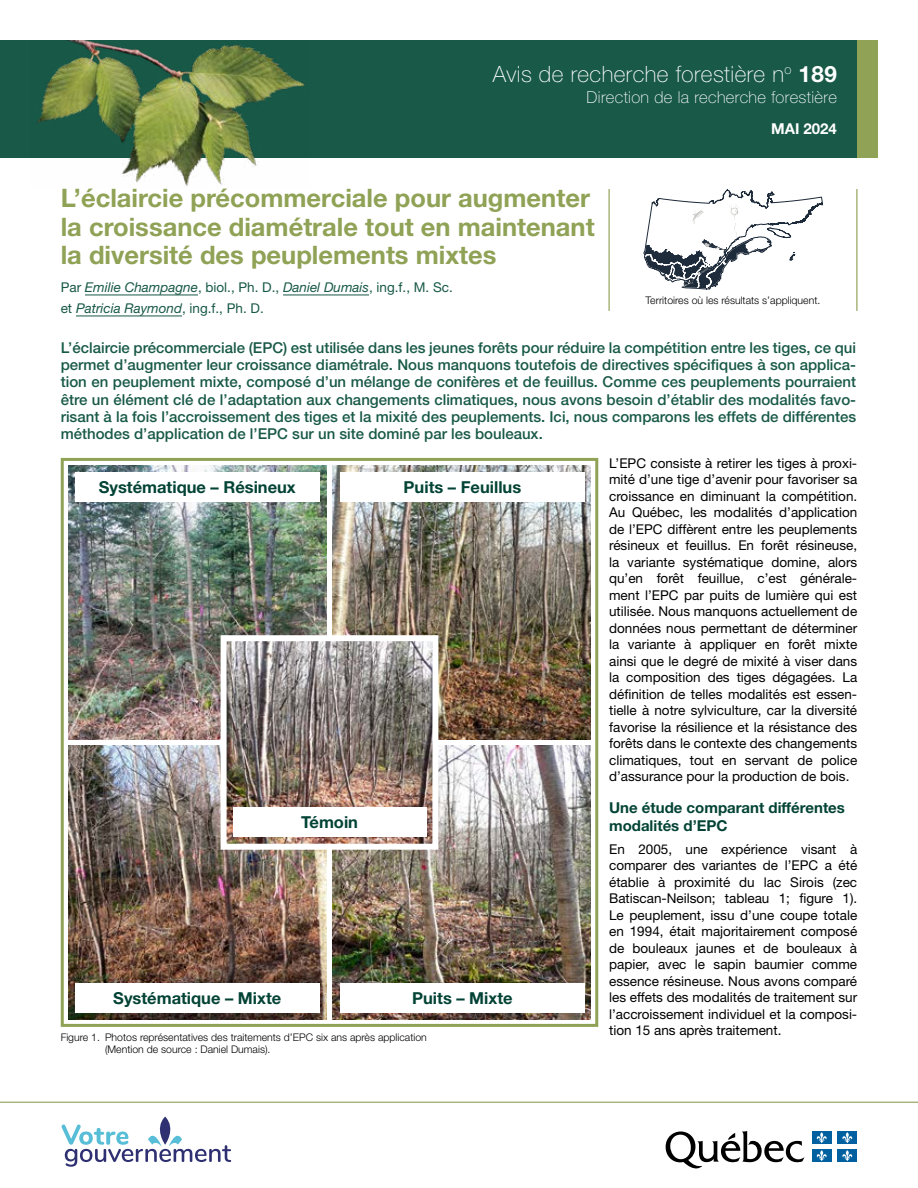
<style>
.page{position:relative;width:918px;height:1188px;background:#fff}
.page>*{position:absolute;margin:0;border:0;box-sizing:border-box;transform-origin:0 0}
.t1{font:700 25.5px/28.5px "Helvetica Neue LT Std";color:#8fa255}
.t2{font:100 22.5px "Helvetica Neue LT Std";letter-spacing:.02em;color:#fff}
.t3{font:700 16.5px "Helvetica Neue LT Std";color:#034335}
.t4{font:100 16.5px "Helvetica Neue LT Std";letter-spacing:.02em;color:#fff}
.t5{font:500 15px/17.2px "Helvetica Neue LT Std";color:#185947;text-align:justify}
.t6{font:700 15px/18px "Helvetica Neue LT Std";color:#034335}
.t7{font:700 15px "Helvetica Neue LT Std";color:#fff}
.t8{font:13.5px/16.5px "Helvetica Neue LT Std";color:#000;text-align:justify}
.t9{font:13.5px/21px "Helvetica Neue LT Std";color:#185947}
.t10{font:300 10.5px/12.6px "Helvetica Neue LT Std";color:#000}
.s1{font-weight:700}
.s2{font-style:italic}
</style>
<div class="page">
<div style="left:0;top:40px;width:871px;height:118px;background:#185947"></div>
<img style="left:37px;top:40px;width:268px;height:146px">
<div style="left:857px;top:40px;width:21px;height:118px;background:#8fa255"></div>
<svg style="left:666px;top:1131px;width:138px;height:37px"></svg>
<div style="left:812px;top:1132px;width:20px;height:12px;background:#0060a0"></div>
<svg style="left:816px;top:1132px;width:11px;height:11px"></svg>
<div style="left:837px;top:1132px;width:20px;height:12px;background:#0060a0"></div>
<svg style="left:842px;top:1132px;width:11px;height:11px"></svg>
<div style="left:812px;top:1149px;width:20px;height:13px;background:#0060a0"></div>
<svg style="left:816px;top:1150px;width:11px;height:11px"></svg>
<div style="left:837px;top:1149px;width:20px;height:13px;background:#0060a0"></div>
<svg style="left:842px;top:1150px;width:11px;height:11px"></svg>
<hr style="left:608px;top:189px;width:2px;height:122px;background:#8fa255">
<hr style="left:856px;top:189px;width:2px;height:122px;background:#8fa255">
<hr style="left:0;top:1102px;width:918px;height:1px;background:#8fa255">
<svg style="left:643px;top:189px;width:180px;height:100px"></svg>
<svg style="left:62px;top:1117px;width:169px;height:50px"></svg>
<hr style="left:85px;top:295px;width:113px;height:1px;background:#185947">
<hr style="left:283px;top:295px;width:86px;height:1px;background:#185947">
<hr style="left:76px;top:316px;width:106px;height:1px;background:#185947">
<img style="left:60px;top:457px;width:539px;height:570px">
<h2 class="t2" style="left:493px;top:61px;width:346px">Avis de recherche forestière n<sup>o</sup> <span class="s1">189</span></h2>
<p class="t4" style="left:587px;top:88px;width:252px">Direction de la recherche forestière</p>
<p class="t7" style="left:771px;top:120px;width:67px">MAI 2024</p>
<h1 class="t1" style="left:61px;top:183px;width:535px">L’éclaircie précommerciale pour augmenter la croissance diamétrale tout en maintenant la diversité des peuplements mixtes</h1>
<p class="t9" style="left:61px;top:276px;width:394px">Par <span class="s2">Emilie Champagne</span>, biol., Ph. D., <span class="s2">Daniel Dumais</span>, ing.f., M. Sc. et <span class="s2">Patricia Raymond</span>, ing.f., Ph. D.</p>
<p class="t5" style="left:61px;top:339px;width:797px">L’éclaircie précommerciale (EPC) est utilisée dans les jeunes forêts pour réduire la compétition entre les tiges, ce qui permet d’augmenter leur croissance diamétrale. Nous manquons toutefois de directives spécifiques à son applica&shy;tion en peuplement mixte, composé d’un mélange de conifères et de feuillus. Comme ces peuplements pourraient être un élément clé de l’adaptation aux changements climatiques, nous avons besoin d’établir des modalités favo&shy;risant à la fois l’accroissement des tiges et la mixité des peuplements. Ici, nous comparons les effets de différentes méthodes d’application de l’EPC sur un site dominé par les bouleaux.</p>
<p class="t8" style="left:609px;top:454px;width:250px">L’EPC consiste à retirer les tiges à proxi&shy;mité d’une tige d’avenir pour favoriser sa croissance en diminuant la compétition.<br>Au Québec, les modalités d’application de l’EPC diffèrent entre les peuplements résineux et feuillus. En forêt résineuse, la variante systématique domine, alors qu’en forêt feuillue, c’est générale&shy;ment l’EPC par puits de lumière qui est utilisée. Nous manquons actuellement de données nous permettant de déterminer la variante à appliquer en forêt mixte ainsi que le degré de mixité à viser dans la composition des tiges dégagées. La définition de telles modalités est essen&shy;tielle à notre sylviculture, car la diversité favorise la résilience et la résistance des forêts dans le contexte des changements climatiques, tout en servant de police d’assurance pour la production de bois.</p>
<p class="t6" style="left:609px;top:798px;width:237px">Une étude comparant différentes modalités d’EPC</p>
<p class="t8" style="left:609px;top:841px;width:250px">En 2005, une expérience visant à comparer des variantes de l’EPC a été établie à proximité du lac Sirois (zec Batiscan-Neilson; tableau 1; figure 1).<br>Le peuplement, issu d’une coupe totale en 1994, était majoritairement composé de bouleaux jaunes et de bouleaux à papier, avec le sapin baumier comme essence résineuse. Nous avons comparé les effets des modalités de traitement sur l’accroissement individuel et la composi&shy;tion 15 ans après traitement.</p>
<p class="t10" style="left:646px;top:294px;width:176px">Territoires où les résultats s’appliquent.</p>
<p class="t3" style="left:99px;top:477px;width:199px">Systématique – Résineux</p>
<p class="t3" style="left:404px;top:477px;width:119px">Puits – Feuillus</p>
<p class="t3" style="left:301px;top:812px;width:58px">Témoin</p>
<p class="t3" style="left:113px;top:988px;width:170px">Systématique – Mixte</p>
<p class="t3" style="left:412px;top:988px;width:102px">Puits – Mixte</p>
<p class="t10" style="left:105px;top:1031px;width:323px;text-indent:-44px">Figure 1. Photos représentatives des traitements d’EPC six ans après application (Mention de source : Daniel Dumais).</p>
</div>
